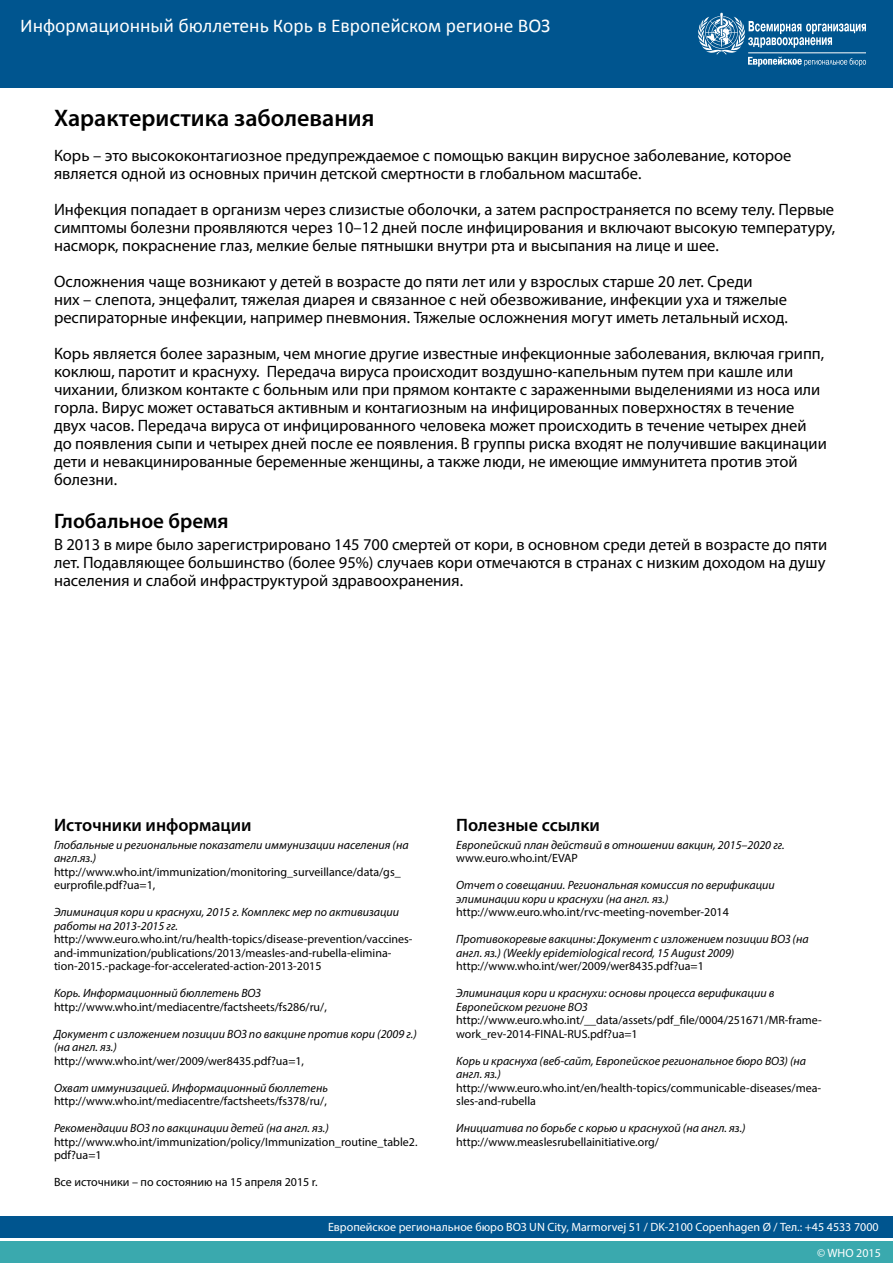
<style>
.page{position:relative;width:893px;height:1263px;background:#fff}
.page>*{position:absolute;margin:0;border:0;box-sizing:border-box;transform-origin:0 0}
.t1{font:600 24px "Myriad Pro";color:#000}
.t2{font:600 21px "Myriad Pro";color:#000}
.t3{font:19.5px "Calibri";color:#fff}
.t4{font:600 18px "Myriad Pro";color:#000}
.t5{font:16.5px/18px "Myriad Pro";color:#000}
.t6{font:12px/13.5px "Myriad Pro";color:#000}
.t7{font:italic 12px/13.5px "Myriad Pro";color:#000}
.t8{font:12px "Myriad Pro";color:#fff}
</style>
<div class="page">
<div style="left:0;top:0;width:893px;height:87px;background:#00558f"></div>
<svg style="left:698px;top:13px;width:168px;height:54px"></svg>
<hr style="left:748px;top:53px;width:118px;height:1px;background:#fff">
<div style="left:0;top:1242px;width:893px;height:21px;background:#3aa9ae"></div>
<div style="left:0;top:1216px;width:893px;height:21px;background:#00558f"></div>
<p class="t3" style="left:20px;top:13px;width:532px">Информационный бюллетень Корь в Европейском регионе ВОЗ</p>
<h1 class="t1" style="left:54px;top:102px;width:322px">Характеристика заболевания</h1>
<p class="t5" style="left:54px;top:146px;width:739px">Корь – это высококонтагиозное предупреждаемое с помощью вакцин вирусное заболевание, которое является одной из основных причин детской смертности в глобальном масштабе.</p>
<p class="t5" style="left:54px;top:200px;width:783px;text-align:justify">Инфекция попадает в организм через слизистые оболочки, а затем распространяется по всему телу. Первые симптомы болезни проявляются через 10–12 дней после инфицирования и включают высокую температуру, насморк, покраснение глаз, мелкие белые пятнышки внутри рта и высыпания на лице и шее.</p>
<p class="t5" style="left:54px;top:272px;width:735px">Осложнения чаще возникают у детей в возрасте до пяти лет или у взрослых старше 20 лет. Среди<br>них – слепота, энцефалит, тяжелая диарея и связанное с ней обезвоживание, инфекции уха и тяжелые респираторные инфекции, например пневмония. Тяжелые осложнения могут иметь летальный исход.</p>
<p class="t5" style="left:54px;top:344px;width:774px">Корь является более заразным, чем многие другие известные инфекционные заболевания, включая грипп, коклюш, паротит и краснуху. Передача вируса происходит воздушно-капельным путем при кашле или чихании, близком контакте с больным или при прямом контакте с зараженными выделениями из носа или горла. Вирус может оставаться активным и контагиозным на инфицированных поверхностях в течение двух часов. Передача вируса от инфицированного человека может происходить в течение четырех дней до появления сыпи и четырех дней после ее появления. В группы риска входят не получившие вакцинации дети и невакцинированные беременные женщины, а также люди, не имеющие иммунитета против этой болезни.</p>
<p class="t2" style="left:54px;top:508px;width:176px">Глобальное бремя</p>
<p class="t5" style="left:54px;top:535px;width:775px;text-align:justify">В 2013 в мире было зарегистрировано 145 700 смертей от кори, в основном среди детей в возрасте до пяти лет. Подавляющее большинство (более 95%) случаев кори отмечаются в странах с низким доходом на душу населения и слабой инфраструктурой здравоохранения.</p>
<p class="t4" style="left:54px;top:813px;width:199px">Источники информации</p>
<p class="t7" style="left:54px;top:838px;width:356px">Глобальные и региональные показатели иммунизации населения (на англ.яз.)</p>
<p class="t6" style="left:54px;top:865px;width:348px">http://www.who.int/immunization/monitoring_surveillance/data/gs_ eurprofile.pdf?ua=1,</p>
<p class="t7" style="left:54px;top:905px;width:347px">Элиминация кори и краснухи, 2015 г. Комплекс мер по активизации работы на 2013-2015 гг.</p>
<p class="t6" style="left:54px;top:932px;width:360px">http://www.euro.who.int/ru/health-topics/disease-prevention/vaccines&shy;and-immunization/publications/2013/measles-and-rubella-elimina&shy;tion-2015.-package-for-accelerated-action-2013-2015</p>
<p class="t7" style="left:54px;top:986px;width:208px">Корь. Информационный бюллетень ВОЗ</p>
<p class="t6" style="left:54px;top:1000px;width:274px">http://www.who.int/mediacentre/factsheets/fs286/ru/,</p>
<p class="t7" style="left:54px;top:1027px;width:364px">Документ с изложением позиции ВОЗ по вакцине против кори (2009 г.) (на англ. яз.)</p>
<p class="t6" style="left:54px;top:1054px;width:252px">http://www.who.int/wer/2009/wer8435.pdf?ua=1,</p>
<p class="t7" style="left:54px;top:1081px;width:275px">Охват иммунизацией. Информационный бюллетень</p>
<p class="t6" style="left:54px;top:1094px;width:274px">http://www.who.int/mediacentre/factsheets/fs378/ru/,</p>
<p class="t7" style="left:54px;top:1121px;width:276px">Рекомендации ВОЗ по вакцинации детей (на англ. яз.)</p>
<p class="t6" style="left:54px;top:1135px;width:365px">http://www.who.int/immunization/policy/Immunization_routine_table2. pdf?ua=1</p>
<p class="t6" style="left:54px;top:1175px;width:265px">Все источники – по состоянию на 15 апреля 2015 r.</p>
<p class="t4" style="left:456px;top:813px;width:145px">Полезные ссылки</p>
<p class="t7" style="left:456px;top:838px;width:330px">Европейский план действий в отношении вакцин, 2015–2020 гг.</p>
<p class="t6" style="left:456px;top:851px;width:123px">www.euro.who.int/EVAP</p>
<p class="t7" style="left:456px;top:878px;width:320px">Отчет о совещании. Региональная комиссия по верификации элиминации кори и краснухи (на англ. яз.)</p>
<p class="t6" style="left:456px;top:905px;width:274px">http://www.euro.who.int/rvc-meeting-november-2014</p>
<p class="t7" style="left:456px;top:932px;width:354px">Противокоревые вакцины: Документ с изложением позиции ВОЗ (на англ. яз.) (Weekly epidemiological record, 15 August 2009)</p>
<p class="t6" style="left:456px;top:959px;width:249px">http://www.who.int/wer/2009/wer8435.pdf?ua=1</p>
<p class="t7" style="left:456px;top:986px;width:320px">Элиминация кори и краснухи: основы процесса верификации в<br>Европейском регионе ВОЗ</p>
<p class="t6" style="left:456px;top:1013px;width:367px">http://www.euro.who.int/__data/assets/pdf_file/0004/251671/MR-frame&shy;work_rev-2014-FINAL-RUS.pdf?ua=1</p>
<p class="t7" style="left:456px;top:1054px;width:351px">Корь и краснуха (веб-сайт, Европейское региональное бюро ВОЗ) (на англ. яз.)</p>
<p class="t6" style="left:456px;top:1081px;width:366px">http://www.euro.who.int/en/health-topics/communicable-diseases/mea&shy;sles-and-rubella</p>
<p class="t7" style="left:456px;top:1121px;width:291px">Инициатива по борьбе с корью и краснухой (на англ. яз.)</p>
<p class="t6" style="left:456px;top:1135px;width:204px">http://www.measlesrubellainitiative.org/</p>
<p class="t8" style="left:328px;top:1219px;width:552px">Европейское региональное бюро ВОЗ UN City, Marmorvej 51 / DK-2100 Copenhagen Ø / Тел.: +45 4533 7000</p>
<p class="t8" style="left:817px;top:1246px;width:65px">© WHO 2015</p>
</div>
